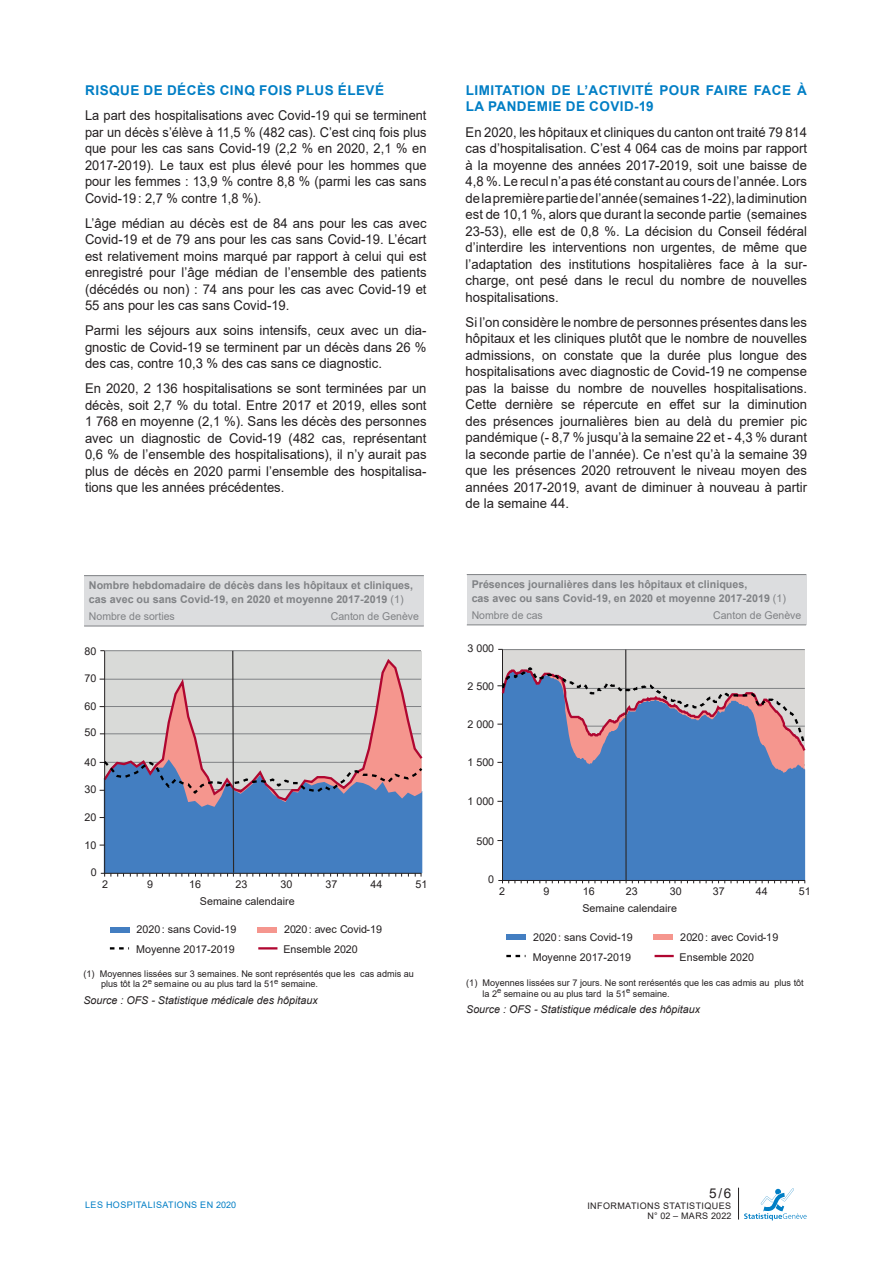
<style>
.page{position:relative;width:893px;height:1263px;background:#fff}
.page>*{position:absolute;margin:0;border:0;box-sizing:border-box;transform-origin:0 0}
.texte_-_texte_couran{font:13.5px/16.5px "Arial";color:#231f20;text-align:justify}
.texte_-_texte_couran-2{font:13.5px/16.5px "Arial";color:#231f20;text-align:justify;scale:.95 1}
.texte_-_titre_3{font:700 13.5px/16.5px "Arial";letter-spacing:.035em;color:#007ec5}
.t1{font:10.65px "Arial";color:#231f20}
.t2{font:700 10.65px/13.8px "Arial";color:#808285}
.t3{font:italic 10.65px "Arial";color:#231f20}
.t4{font:10.65px "Arial";color:#808285}
.t5{font:9.15px/10.6px "Arial";color:#231f20}
.t6{font:9px/10.5px "Arial";letter-spacing:.045em;color:#231f20;text-align:right}
.t7{font:9px "Arial";letter-spacing:.045em;color:#007ec5}
.s1{font-weight:400}
</style>
<div class="page">
<svg style="left:744px;top:1188px;width:63px;height:32px"></svg>
<hr style="left:738px;top:1188px;width:1px;height:31px;background:#231f20">
<div style="left:467px;top:574px;width:339px;height:51px;background:#dcdddf"></div>
<hr style="left:467px;top:625px;width:339px;height:1px;background:#808285">
<hr style="left:467px;top:574px;width:339px;height:1px;background:#808285">
<div style="left:506px;top:935px;width:20px;height:5px;background:#437ec1"></div>
<div style="left:654px;top:935px;width:19px;height:5px;background:#f5968e"></div>
<svg style="left:506px;top:955px;width:19px;height:2px"></svg>
<svg style="left:655px;top:955px;width:19px;height:2px"></svg>
<svg style="left:497px;top:649px;width:309px;height:234px;background:#7192bf"></svg>
<div style="left:84px;top:575px;width:340px;height:51px;background:#dcdddf"></div>
<hr style="left:84px;top:626px;width:340px;height:1px;background:#808285">
<hr style="left:84px;top:575px;width:340px;height:1px;background:#808285">
<div style="left:110px;top:927px;width:19px;height:5px;background:#437ec1"></div>
<div style="left:257px;top:927px;width:20px;height:5px;background:#f5968e"></div>
<svg style="left:110px;top:947px;width:19px;height:2px"></svg>
<svg style="left:258px;top:947px;width:19px;height:2px"></svg>
<svg style="left:100px;top:650px;width:323px;height:226px;background:#9ea7bf"></svg>
<p class="texte_-_titre_3" style="left:85px;top:82px;width:300px">RISQUE DE DÉCÈS CINQ FOIS PLUS ÉLEVÉ</p>
<p class="texte_-_texte_couran-2" style="left:85px;top:107px;width:361px">La part des hospitalisations avec Covid-19 qui se terminent par un décès s’élève à 11,5 % (482 cas). C’est cinq fois plus que pour les cas sans Covid-19 (2,2 % en 2020, 2,1 % en 2017-2019). Le taux est plus élevé pour les hommes que pour les femmes : 13,9 % contre 8,8 % (parmi les cas sans Covid-19 : 2,7 % contre 1,8 %).</p>
<p class="texte_-_texte_couran" style="left:85px;top:215px;width:343px">L’âge médian au décès est de 84 ans pour les cas avec Covid-19 et de 79 ans pour les cas sans Covid-19. L’écart est relativement moins marqué par rapport à celui qui est enregistré pour l’âge médian de l’ensemble des patients (décédés ou non) : 74 ans pour les cas avec Covid-19 et 55 ans pour les cas sans Covid-19.</p>
<p class="texte_-_texte_couran" style="left:85px;top:322px;width:343px">Parmi les séjours aux soins intensifs, ceux avec un dia&shy;gnostic de Covid-19 se terminent par un décès dans 26 % des cas, contre 10,3 % des cas sans ce diagnostic.</p>
<p class="texte_-_texte_couran" style="left:85px;top:380px;width:343px">En 2020, 2 136 hospitalisations se sont terminées par un décès, soit 2,7 % du total. Entre 2017 et 2019, elles sont 1 768 en moyenne (2,1 %). Sans les décès des personnes avec un diagnostic de Covid-19 (482 cas, représentant 0,6 % de l’ensemble des hospitalisations), il n’y aurait pas plus de décès en 2020 parmi l’ensemble des hospitalisa&shy;tions que les années précédentes.</p>
<p class="t2" style="left:89px;top:578px;width:326px">Nombre hebdomadaire de décès dans les hôpitaux et cliniques, cas avec ou sans Covid-19, en 2020 et moyenne 2017-2019 <span class="s1">(1)</span></p>
<p class="t4" style="left:89px;top:609px;width:87px">Nombre de sorties</p>
<p class="t4" style="left:331px;top:609px;width:90px">Canton de Genève</p>
<p class="t1" style="left:84px;top:644px;width:13px">80</p>
<p class="t1" style="left:84px;top:671px;width:13px">70</p>
<p class="t1" style="left:84px;top:699px;width:13px">60</p>
<p class="t1" style="left:84px;top:725px;width:13px">50</p>
<p class="t1" style="left:84px;top:754px;width:13px">40</p>
<p class="t1" style="left:84px;top:782px;width:13px">30</p>
<p class="t1" style="left:84px;top:810px;width:13px">20</p>
<p class="t1" style="left:84px;top:838px;width:13px">10</p>
<p class="t1" style="left:91px;top:865px;width:7px">0</p>
<p class="t1" style="left:102px;top:877px;width:7px">2</p>
<p class="t1" style="left:147px;top:877px;width:7px">9</p>
<p class="t1" style="left:189px;top:877px;width:13px">16</p>
<p class="t1" style="left:236px;top:877px;width:13px">23</p>
<p class="t1" style="left:281px;top:877px;width:13px">30</p>
<p class="t1" style="left:326px;top:877px;width:13px">37</p>
<p class="t1" style="left:371px;top:877px;width:13px">44</p>
<p class="t1" style="left:415px;top:877px;width:13px">51</p>
<p class="t1" style="left:200px;top:894px;width:96px">Semaine calendaire</p>
<p class="t1" style="left:137px;top:922px;width:101px">2020: sans Covid-19</p>
<p class="t1" style="left:284px;top:922px;width:100px">2020: avec Covid-19</p>
<p class="t1" style="left:136px;top:942px;width:100px">Moyenne 2017-2019</p>
<p class="t1" style="left:283px;top:942px;width:76px">Ensemble 2020</p>
<p class="t5" style="left:101px;top:968px;width:314px;text-indent:-18px">(1) Moyennes lissées sur 3 semaines. Ne sont représentés que les cas admis au plus tôt la 2<sup>e</sup> semaine ou au plus tard la 51<sup>e</sup> semaine.</p>
<p class="t3" style="left:83px;top:993px;width:236px">Source : OFS - Statistique médicale des hôpitaux</p>
<p class="texte_-_titre_3" style="left:466px;top:82px;width:343px">LIMITATION DE L’ACTIVITÉ POUR FAIRE FACE À<br>LA PANDEMIE DE COVID-19</p>
<p class="texte_-_texte_couran" style="left:466px;top:124px;width:343px">En 2020, les hôpitaux et cliniques du canton ont traité 79 814 cas d’hospitalisation. C’est 4 064 cas de moins par rapport à la moyenne des années 2017-2019, soit une baisse de 4,8 %. Le recul n’a pas été constant au cours de l’année. Lors de la première partie de l’année (semaines 1-22), la diminution est de 10,1 %, alors que durant la seconde partie (semaines 23-53), elle est de 0,8 %. La décision du Conseil fédéral d’interdire les interventions non urgentes, de même que l’adaptation des institutions hospitalières face à la sur&shy;charge, ont pesé dans le recul du nombre de nouvelles hospitalisations.</p>
<p class="texte_-_texte_couran" style="left:466px;top:314px;width:343px">Si l’on considère le nombre de personnes présentes dans les hôpitaux et les cliniques plutôt que le nombre de nouvelles admissions, on constate que la durée plus longue des hospitalisations avec diagnostic de Covid-19 ne compense pas la baisse du nombre de nouvelles hospitalisations.<br>Cette dernière se répercute en effet sur la diminution des présences journalières bien au delà du premier pic pandémique (- 8,7 % jusqu’à la semaine 22 et - 4,3 % durant la seconde partie de l’année). Ce n’est qu’à la semaine 39 que les présences 2020 retrouvent le niveau moyen des années 2017-2019, avant de diminuer à nouveau à partir de la semaine 44.</p>
<p class="t2" style="left:472px;top:577px;width:316px">Présences journalières dans les hôpitaux et cliniques,<br>cas avec ou sans Covid-19, en 2020 et moyenne 2017-2019 <span class="s1">(1)</span></p>
<p class="t4" style="left:472px;top:608px;width:73px">Nombre de cas</p>
<p class="t4" style="left:713px;top:608px;width:90px">Canton de Genève</p>
<p class="t1" style="left:467px;top:641px;width:28px">3 000</p>
<p class="t1" style="left:467px;top:678px;width:28px">2 500</p>
<p class="t1" style="left:467px;top:717px;width:28px">2 000</p>
<p class="t1" style="left:467px;top:755px;width:28px">1 500</p>
<p class="t1" style="left:467px;top:794px;width:28px">1 000</p>
<p class="t1" style="left:476px;top:834px;width:19px">500</p>
<p class="t1" style="left:488px;top:872px;width:7px">0</p>
<p class="t1" style="left:499px;top:884px;width:7px">2</p>
<p class="t1" style="left:544px;top:884px;width:7px">9</p>
<p class="t1" style="left:583px;top:884px;width:13px">16</p>
<p class="t1" style="left:626px;top:884px;width:13px">23</p>
<p class="t1" style="left:670px;top:884px;width:13px">30</p>
<p class="t1" style="left:713px;top:884px;width:13px">37</p>
<p class="t1" style="left:756px;top:884px;width:13px">44</p>
<p class="t1" style="left:799px;top:884px;width:13px">51</p>
<p class="t1" style="left:582px;top:901px;width:96px">Semaine calendaire</p>
<p class="t1" style="left:533px;top:930px;width:101px">2020: sans Covid-19</p>
<p class="t1" style="left:680px;top:930px;width:100px">2020: avec Covid-19</p>
<p class="t1" style="left:533px;top:950px;width:100px">Moyenne 2017-2019</p>
<p class="t1" style="left:680px;top:950px;width:76px">Ensemble 2020</p>
<p class="t5" style="left:482px;top:977px;width:323px;text-indent:-16px">(1) Moyennes lissées sur 7 jours. Ne sont rerésentés que les cas admis au plus tôt la 2<sup>e</sup> semaine ou au plus tard la 51<sup>e</sup> semaine.</p>
<p class="t3" style="left:466px;top:1003px;width:235px">Source : OFS - Statistique médicale des hôpitaux</p>
<p class="t7" style="left:85px;top:1199px;width:153px">LES HOSPITALISATIONS EN 2020</p>
<p class="texte_-_texte_couran" style="left:709px;top:1185px;width:24px">5/6</p>
<p class="t6" style="left:587px;top:1200px;width:146px">INFORMATIONS STATISTIQUES<br>N° 02 – MARS 2022</p>
</div>
